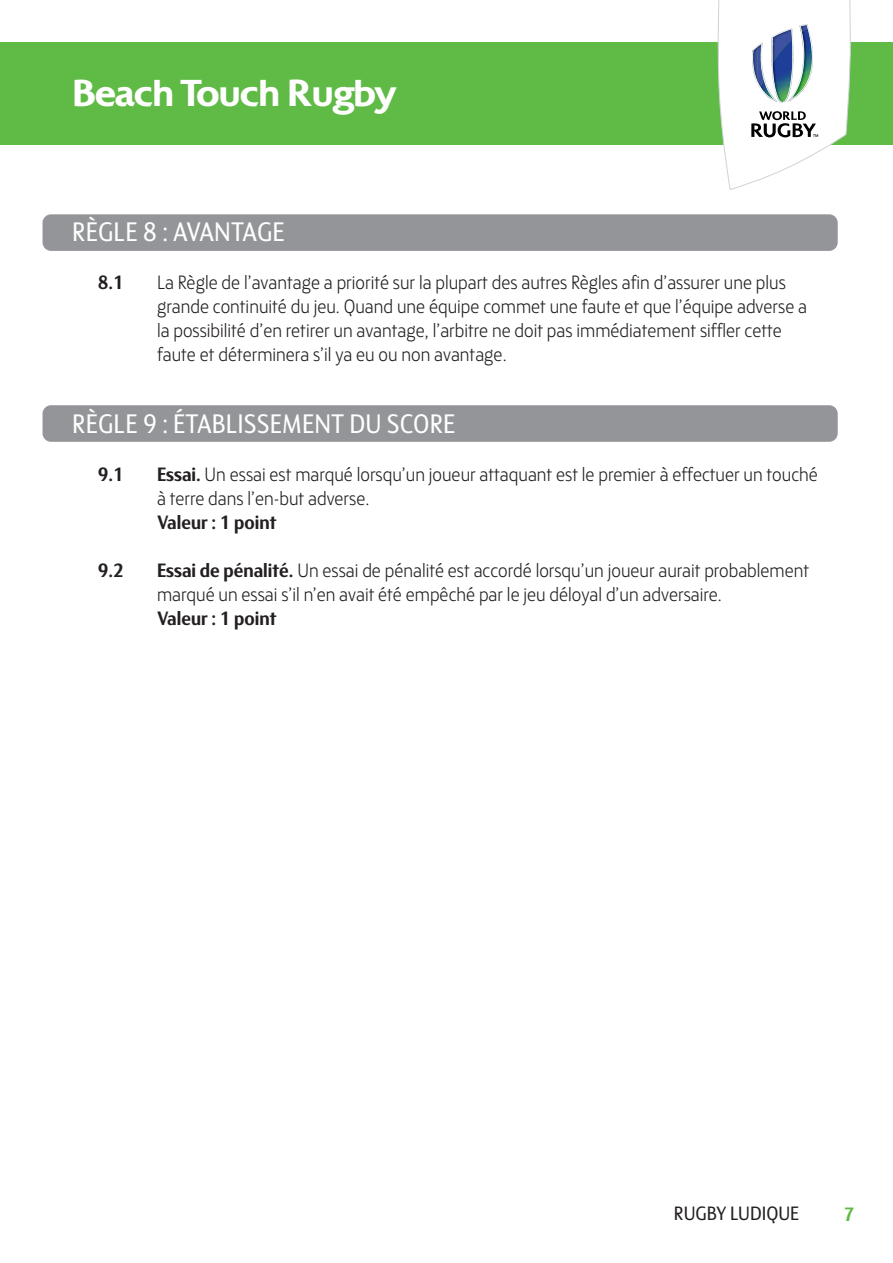
<style>
.page{position:relative;width:893px;height:1263px;background:#fff}
.page>*{position:absolute;margin:0;border:0;box-sizing:border-box;transform-origin:0 0}
.t1{font:700 39px "Colosseum";letter-spacing:-.035em;color:#fff}
.t2{font:27px "FS Blake";color:#fff;scale:.92 1}
.t3{font:300 19.5px/24px "FS Blake";color:#231f20;scale:.93 1}
.t4{font:700 19.5px "FS Blake";color:#231f20;scale:.93 1}
.t5{font:19.5px "FS Blake";color:#231f20;scale:.93 1}
.t6{font:700 19.5px "FS Blake";color:#60bb46;scale:.93 1}
.s1{font-weight:700}
</style>
<div class="page">
<div style="left:43px;top:214px;width:795px;height:37px;background:#939598;border-radius:9px"></div>
<div style="left:43px;top:405px;width:795px;height:37px;background:#939598;border-radius:9px"></div>
<div style="left:0;top:43px;width:893px;height:102px;background:#60bb46"></div>
<svg style="left:718px;top:0;width:132px;height:190px"></svg>
<img style="left:765px;top:83px;width:10px;height:17px">
<h1 class="t1" style="left:72px;top:72px;width:326px">Beach Touch Rugby</h1>
<h2 class="t2" style="left:72px;top:223px;width:233px">RÈGLE 8 : AVANTAGE</h2>
<p class="t4" style="left:98px;top:276px;width:30px">8.1</p>
<p class="t3" style="left:157px;top:273px;width:700px">La Règle de l’avantage a priorité sur la plupart des autres Règles afin d’assurer une plus grande continuité du jeu. Quand une équipe commet une faute et que l’équipe adverse a la possibilité d’en retirer un avantage, l’arbitre ne doit pas immédiatement siffler cette faute et déterminera s’il ya eu ou non avantage.</p>
<h2 class="t2" style="left:72px;top:415px;width:418px">RÈGLE 9 : ÉTABLISSEMENT DU SCORE</h2>
<p class="t4" style="left:98px;top:468px;width:30px">9.1</p>
<p class="t3" style="left:157px;top:465px;width:712px"><span class="s1">Essai.</span> Un essai est marqué lorsqu’un joueur attaquant est le premier à effectuer un touché à terre dans l’en-but adverse.</p>
<p class="t4" style="left:157px;top:516px;width:130px">Valeur : 1 point</p>
<p class="t4" style="left:98px;top:564px;width:30px">9.2</p>
<p class="t3" style="left:157px;top:561px;width:703px"><span class="s1">Essai de pénalité.</span> Un essai de pénalité est accordé lorsqu’un joueur aurait probablement marqué un essai s’il n’en avait été empêché par le jeu déloyal d’un adversaire.</p>
<p class="t4" style="left:157px;top:612px;width:130px">Valeur : 1 point</p>
<p class="t5" style="left:674px;top:1206px;width:137px">RUGBY LUDIQUE</p>
<p class="t6" style="left:844px;top:1208px;width:13px">7</p>
</div>
